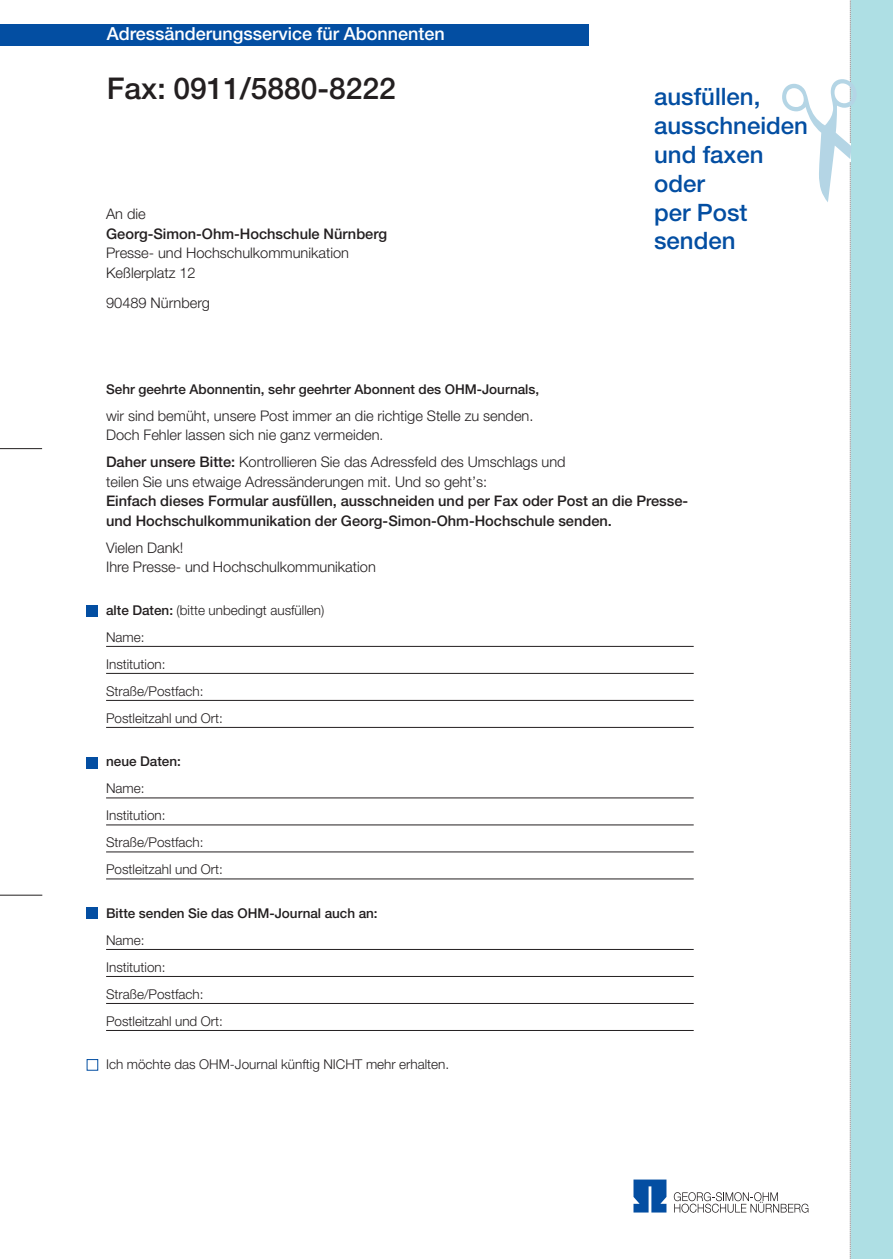
<style>
.page{position:relative;width:893px;height:1259px;background:#fff}
.page>*{position:absolute;margin:0;border:0;box-sizing:border-box;transform-origin:0 0}
.t1{font:500 30px "Helvetica Neue";color:#231f20}
.t2{font:500 24px/28.8px "Helvetica Neue";color:#034ea2}
.t3{font:500 18px "Helvetica Neue";color:#fff}
.t4{font:300 14.7px/19.5px "Helvetica Neue";color:#231f20}
.t5{font:500 14.7px/19.5px "Helvetica Neue";color:#231f20}
.t6{font:300 13.5px/27px "Helvetica Neue";color:#231f20}
.t7{font:500 13.5px "Helvetica Neue";color:#231f20}
.s1{font-size:13.5px}
.s2{font-weight:500}
</style>
<div class="page">
<div style="left:851px;top:0;width:41px;height:1259px;background:#aedfe4"></div>
<hr style="left:106px;top:646px;width:588px;height:1px;background:#231f20">
<hr style="left:106px;top:673px;width:588px;height:1px;background:#231f20">
<hr style="left:106px;top:700px;width:588px;height:1px;background:#231f20">
<hr style="left:106px;top:727px;width:588px;height:1px;background:#231f20">
<hr style="left:106px;top:798px;width:588px;height:1px;background:#231f20">
<hr style="left:106px;top:825px;width:588px;height:1px;background:#231f20">
<hr style="left:106px;top:852px;width:588px;height:1px;background:#231f20">
<hr style="left:106px;top:879px;width:588px;height:1px;background:#231f20">
<hr style="left:106px;top:949px;width:588px;height:1px;background:#231f20">
<hr style="left:106px;top:976px;width:588px;height:1px;background:#231f20">
<hr style="left:106px;top:1003px;width:588px;height:1px;background:#231f20">
<hr style="left:106px;top:1030px;width:588px;height:1px;background:#231f20">
<div style="left:87px;top:605px;width:11px;height:12px;background:#034ea2"></div>
<div style="left:87px;top:1059px;width:11px;height:11px;border:1px solid #034ea2"></div>
<div style="left:87px;top:757px;width:11px;height:11px;background:#034ea2"></div>
<div style="left:87px;top:907px;width:11px;height:12px;background:#034ea2"></div>
<hr style="left:0;top:448px;width:42px;height:1px;background:#231f20">
<hr style="left:0;top:895px;width:42px;height:1px;background:#231f20">
<svg style="left:674px;top:0;width:177px;height:1259px"></svg>
<svg style="left:633px;top:1179px;width:33px;height:33px"></svg>
<div style="left:0;top:25px;width:588px;height:21px;background:#034ea2"></div>
<p class="t3" style="left:107px;top:27px;width:339px">Adressänderungsservice für Abonnenten</p>
<h1 class="t1" style="left:107px;top:77px;width:290px">Fax: 0911/5880-8222</h1>
<p class="t4" style="left:106px;top:206px;width:41px">An die</p>
<p class="t5" style="left:106px;top:225px;width:283px">Georg-Simon-Ohm-Hochschule Nürnberg</p>
<p class="t4" style="left:106px;top:245px;width:244px">Presse- und Hochschulkommunikation<br>Keßlerplatz 12</p>
<p class="t4" style="left:106px;top:294px;width:105px">90489 Nürnberg</p>
<h2 class="t2" style="left:654px;top:85px;width:155px">ausfüllen, ausschneiden und faxen oder<br>per Post senden</h2>
<p class="t7" style="left:106px;top:384px;width:435px">Sehr geehrte Abonnentin, sehr geehrter Abonnent des OHM-Journals,</p>
<p class="t4" style="left:106px;top:407px;width:429px">wir sind bemüht, unsere Post immer an die richtige Stelle zu senden.<br>Doch Fehler lassen sich nie ganz vermeiden<span class="s1">.</span></p>
<p class="t4" style="left:106px;top:454px;width:461px"><span class="s2">Daher unsere Bitte:</span> Kontrollieren Sie das Adressfeld des Umschlags und teilen Sie uns etwaige Adressänderungen mit. Und so geht’s:</p>
<p class="t5" style="left:106px;top:493px;width:584px">Einfach dieses Formular ausfüllen, ausschneiden und per Fax oder Post an die Presse&shy;und Hochschulkommunikation der Georg-Simon-Ohm-Hochschule senden.</p>
<p class="t4" style="left:106px;top:539px;width:271px">Vielen Dank!<br>Ihre Presse- und Hochschulkommunikation</p>
<p class="t6" style="left:106px;top:598px;width:220px"><span class="s2">alte Daten:</span> (bitte unbedingt ausfüllen)<br>Name:<br>Institution:<br>Straße/Postfach:<br>Postleitzahl und Ort:</p>
<p class="t7" style="left:106px;top:757px;width:76px">neue Daten:</p>
<p class="t6" style="left:106px;top:776px;width:118px">Name:<br>Institution:<br>Straße/Postfach:<br>Postleitzahl und Ort:</p>
<p class="t7" style="left:106px;top:908px;width:273px">Bitte senden Sie das OHM-Journal auch an:</p>
<p class="t6" style="left:106px;top:928px;width:118px">Name:<br>Institution:<br>Straße/Postfach:<br>Postleitzahl und Ort:</p>
<p class="t6" style="left:106px;top:1052px;width:345px">Ich möchte das OHM-Journal künftig NICHT mehr erhalten.</p>
</div>
